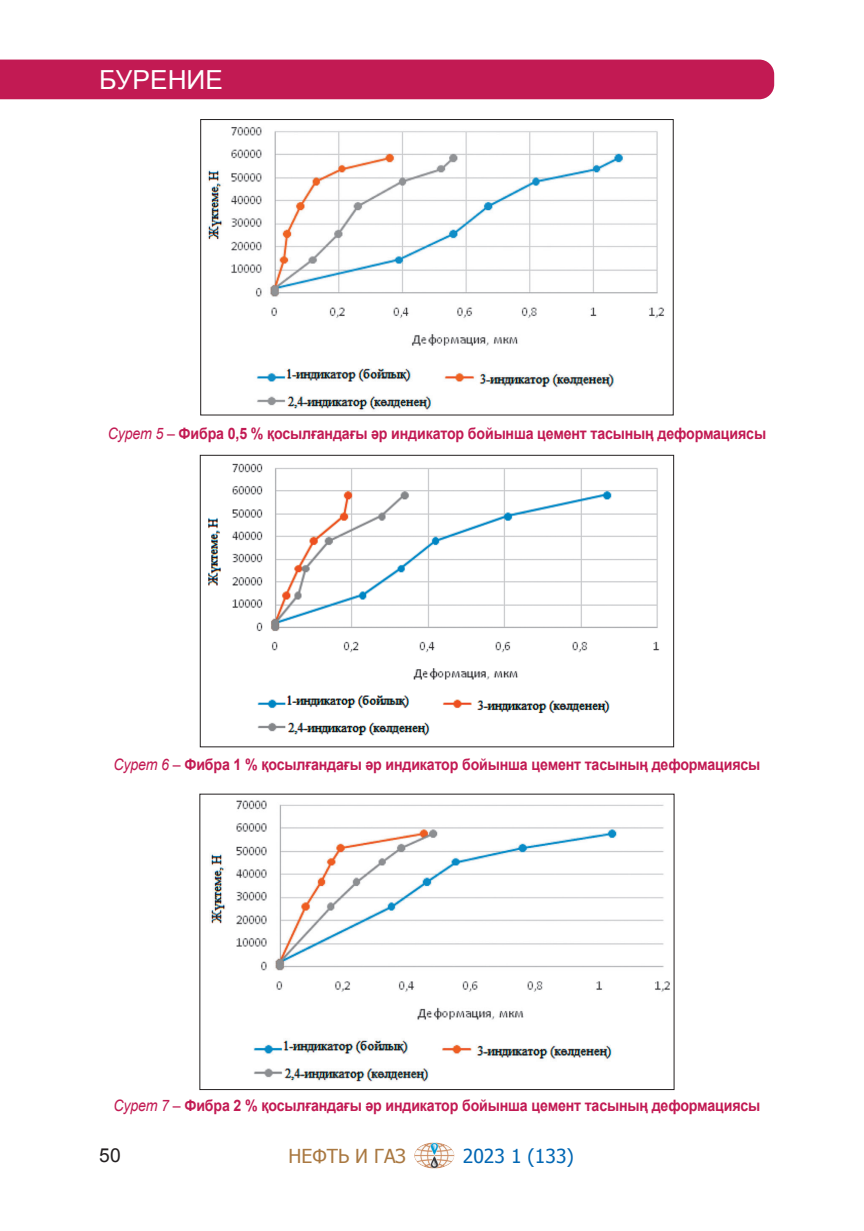
<style>
.page{position:relative;width:864px;height:1231px;background:#fff}
.page>*{position:absolute;margin:0;border:0;box-sizing:border-box;transform-origin:0 0}
.t1{font:26.25px "Arial";color:#fff}
.t2{font:19.25px "Tahoma";color:#0166b3}
.t3{font:19.25px "Tahoma";color:#a97841}
.t4{font:19.25px "Arial";color:#231f20}
.t5{font:700 15.75px "Arial";letter-spacing:-.01em;color:#c21a53;scale:.9 1}
.s1{font-weight:400;font-style:italic}
</style>
<div class="page">
<div style="left:0;top:60px;width:773px;height:39px;background:#c21a53"></div>
<img style="left:208px;top:127px;width:456px;height:283px">
<div style="left:200px;top:119px;width:473px;height:296px;border:1px solid #231f20"></div>
<img style="left:208px;top:463px;width:452px;height:273px">
<div style="left:200px;top:455px;width:473px;height:292px;border:1px solid #231f20"></div>
<img style="left:211px;top:800px;width:459px;height:282px">
<img style="left:414px;top:1142px;width:40px;height:26px">
<h1 class="t1" style="left:99px;top:63px;width:125px">БУРЕНИЕ</h1>
<p class="t5" style="left:108px;top:423px;width:732px"><span class="s1">Сурет 5 –</span> Фибра 0,5 % қосылғандағы әр индикатор бойынша цемент тасының деформациясы</p>
<p class="t5" style="left:113px;top:754px;width:719px"><span class="s1">Сурет 6 –</span> Фибра 1 % қосылғандағы әр индикатор бойынша цемент тасының деформациясы</p>
<p class="t5" style="left:113px;top:1095px;width:719px"><span class="s1">Сурет 7 –</span> Фибра 2 % қосылғандағы әр индикатор бойынша цемент тасының деформациясы</p>
<p class="t4" style="left:99px;top:1142px;width:23px">50</p>
<p class="t3" style="left:288px;top:1142px;width:119px">НЕФТЬ И ГАЗ</p>
<p class="t2" style="left:462px;top:1142px;width:112px">2023 1 (133)</p>
</div>
